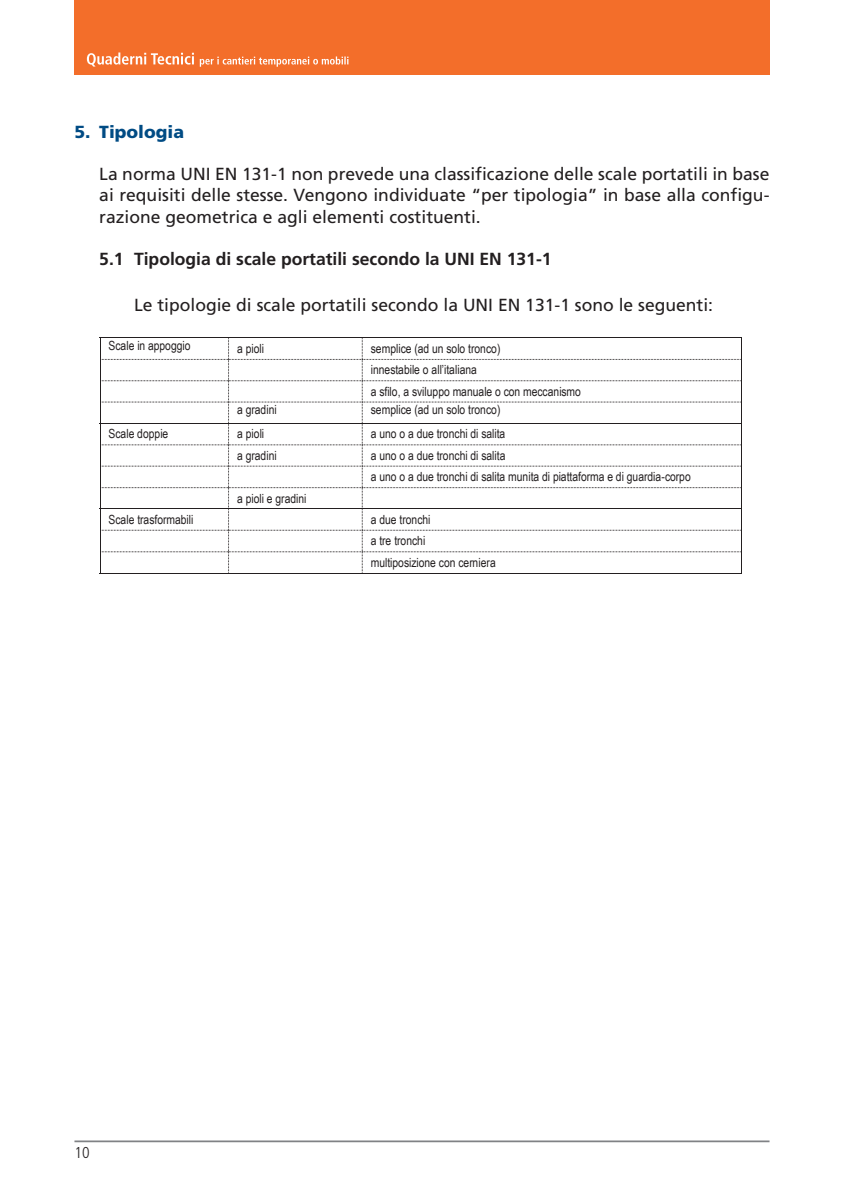
<style>
.page{position:relative;width:844px;height:1191px;background:#fff}
.page>*{position:absolute;margin:0;border:0;box-sizing:border-box;transform-origin:0 0}
.t1{font:17.5px/21.2px "Frutiger HAIAAD";color:#231f20;text-align:justify}
.t2{font:17.5px "Frutige HAIAAG";color:#231f20}
.t3{font:17.5px "Frutiger HAIAAL";color:#004b84}
.t4{font:15.75px "Frutiger LHAIAAJ";color:#231f20}
.t5{font:12.6px/21.3px "Arial HAIAAB";color:#231f20}
</style>
<div class="page">
<div style="left:74px;top:0;width:695px;height:74px;background:#f36e2a"></div>
<svg style="left:87px;top:52px;width:261px;height:15px"></svg>
<hr style="left:74px;top:1140px;width:695px;height:2px;background:#808285">
<svg style="left:100px;top:337px;width:641px;height:237px"></svg>
<h1 class="t3" style="left:74px;top:125px;width:111px">5. Tipologia</h1>
<h1 class="t1" style="left:99px;top:165px;width:671px">La norma UNI EN 131-1 non prevede una classificazione delle scale portatili in base ai requisiti delle stesse. Vengono individuate “per tipologia” in base alla configu&shy;razione geometrica e agli elementi costituenti.</h1>
<h1 class="t2" style="left:99px;top:252px;width:453px">5.1 Tipologia di scale portatili secondo la UNI EN 131-1</h1>
<h1 class="t1" style="left:134px;top:296px;width:580px">Le tipologie di scale portatili secondo la UNI EN 131-1 sono le seguenti:</h1>
<p class="t5" style="left:108px;top:334px;width:84px">Scale in appoggio</p>
<p class="t5" style="left:237px;top:338px;width:29px">a pioli</p>
<p class="t5" style="left:370px;top:338px;width:212px">semplice (ad un solo tronco)<br>innestabile o all’italiana<br>a sfilo, a sviluppo manuale o con meccanismo</p>
<p class="t5" style="left:237px;top:399px;width:41px">a gradini</p>
<p class="t5" style="left:370px;top:399px;width:131px">semplice (ad un solo tronco)</p>
<p class="t5" style="left:108px;top:423px;width:61px">Scale doppie</p>
<p class="t5" style="left:237px;top:423px;width:29px">a pioli</p>
<p class="t5" style="left:370px;top:423px;width:136px">a uno o a due tronchi di salita</p>
<p class="t5" style="left:237px;top:444px;width:41px">a gradini</p>
<p class="t5" style="left:370px;top:444px;width:321px">a uno o a due tronchi di salita<br>a uno o a due tronchi di salita munita di piattaforma e di guardia-corpo</p>
<p class="t5" style="left:237px;top:487px;width:71px">a pioli e gradini</p>
<p class="t5" style="left:108px;top:508px;width:86px">Scale trasformabili</p>
<p class="t5" style="left:370px;top:508px;width:126px">a due tronchi<br>a tre tronchi<br>multiposizione con cerniera</p>
<p class="t4" style="left:74px;top:1146px;width:17px">10</p>
</div>
